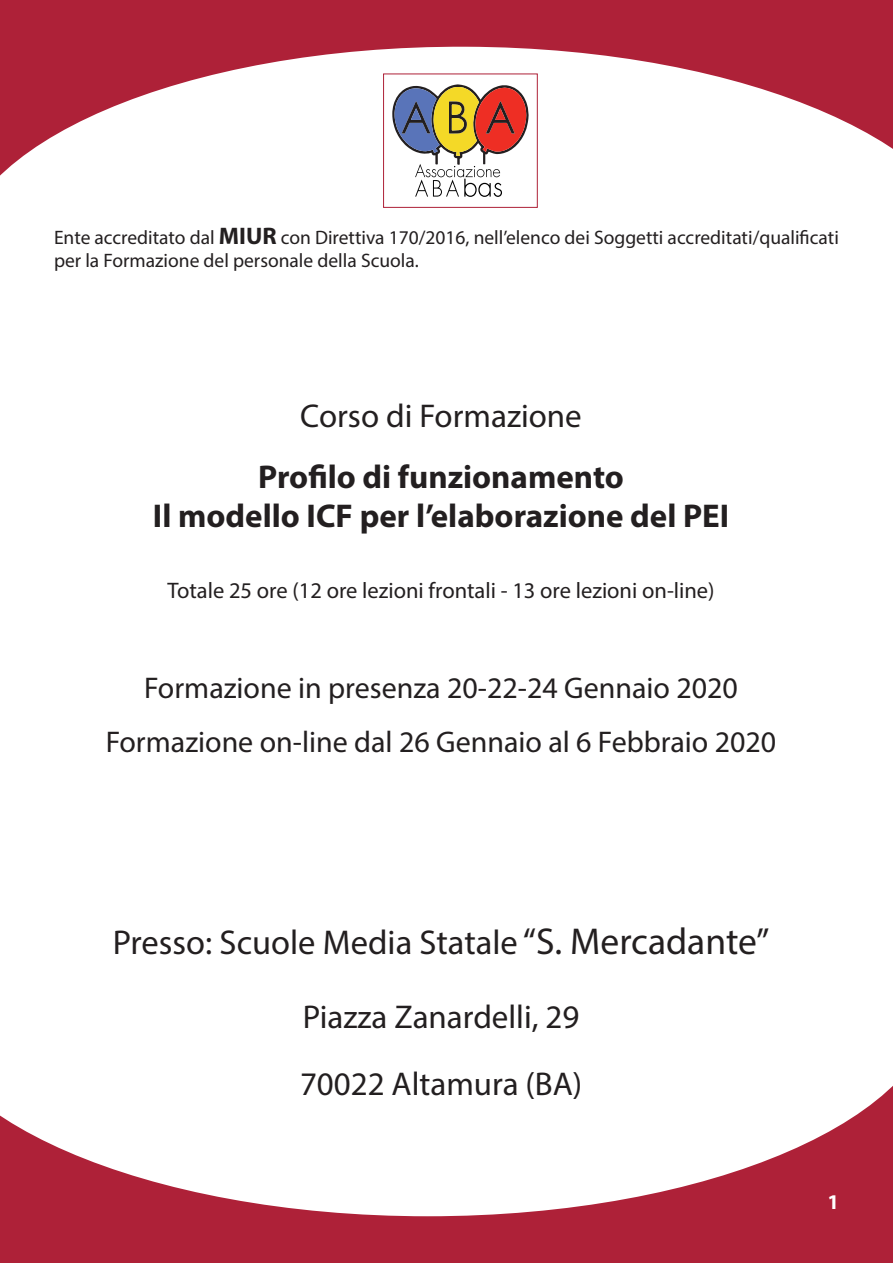
<style>
.page{position:relative;width:893px;height:1263px;background:#fff}
.page>*{position:absolute;margin:0;border:0;box-sizing:border-box;transform-origin:0 0}
.t1{font:34.5px "Myriad Pro";color:#231f20}
.t2{font:700 33px/39.6px "Myriad Pro";color:#231f20;text-align:center}
.t3{font:33px/66px "Myriad Pro";color:#231f20}
.t4{font:30px/54px "Myriad Pro";color:#231f20;text-align:center}
.t5{font:22.5px "Myriad Pro";color:#231f20}
.t6{font:700 21px "Myriad Pro";color:#fff}
.t7{font:19.5px/23.4px "Myriad Pro";color:#231f20}
.s1{font-weight:700;font-size:24px}
.s2{font-size:37.5px}
</style>
<div class="page">
<div style="left:0;top:0;width:893px;height:304px;background:#ae2138"></div>
<svg style="left:0;top:46px;width:893px;height:258px;background:#f3dfe2"></svg>
<div style="left:0;top:959px;width:893px;height:304px;background:#ae2138"></div>
<svg style="left:0;top:959px;width:893px;height:257px;background:#f4e2e5"></svg>
<svg style="left:392px;top:84px;width:137px;height:113px;background:#c6a998"></svg>
<div style="left:383px;top:74px;width:155px;height:134px;border:1px solid #ae2138"></div>
<p class="t7" style="left:54px;top:226px;width:786px">Ente accreditato dal <span class="s1">MIUR</span> con Direttiva 170/2016, nell’elenco dei Soggetti accreditati/qualificati per la Formazione del personale della Scuola.</p>
<h2 class="t3" style="left:300px;top:382px;width:283px">Corso di Formazione</h2>
<h2 class="t2" style="left:153px;top:456px;width:578px">Profilo di funzionamento<br>Il modello ICF per l’elaborazione del PEI</h2>
<p class="t5" style="left:168px;top:576px;width:549px">Totale 25 ore (12 ore lezioni frontali - 13 ore lezioni on-line)</p>
<h3 class="t4" style="left:106px;top:661px;width:672px">Formazione in presenza 20-22-24 Gennaio 2020<br>Formazione on-line dal 26 Gennaio al 6 Febbraio 2020</h3>
<h1 class="t1" style="left:113px;top:921px;width:658px">Presso: Scuole Media Statale <span class="s2">“S. Mercadante”</span></h1>
<h2 class="t3" style="left:300px;top:984px;width:284px">Piazza Zanardelli, 29<br>70022 Altamura (BA)</h2>
<p class="t6" style="left:827px;top:1188px;width:13px">1</p>
</div>
